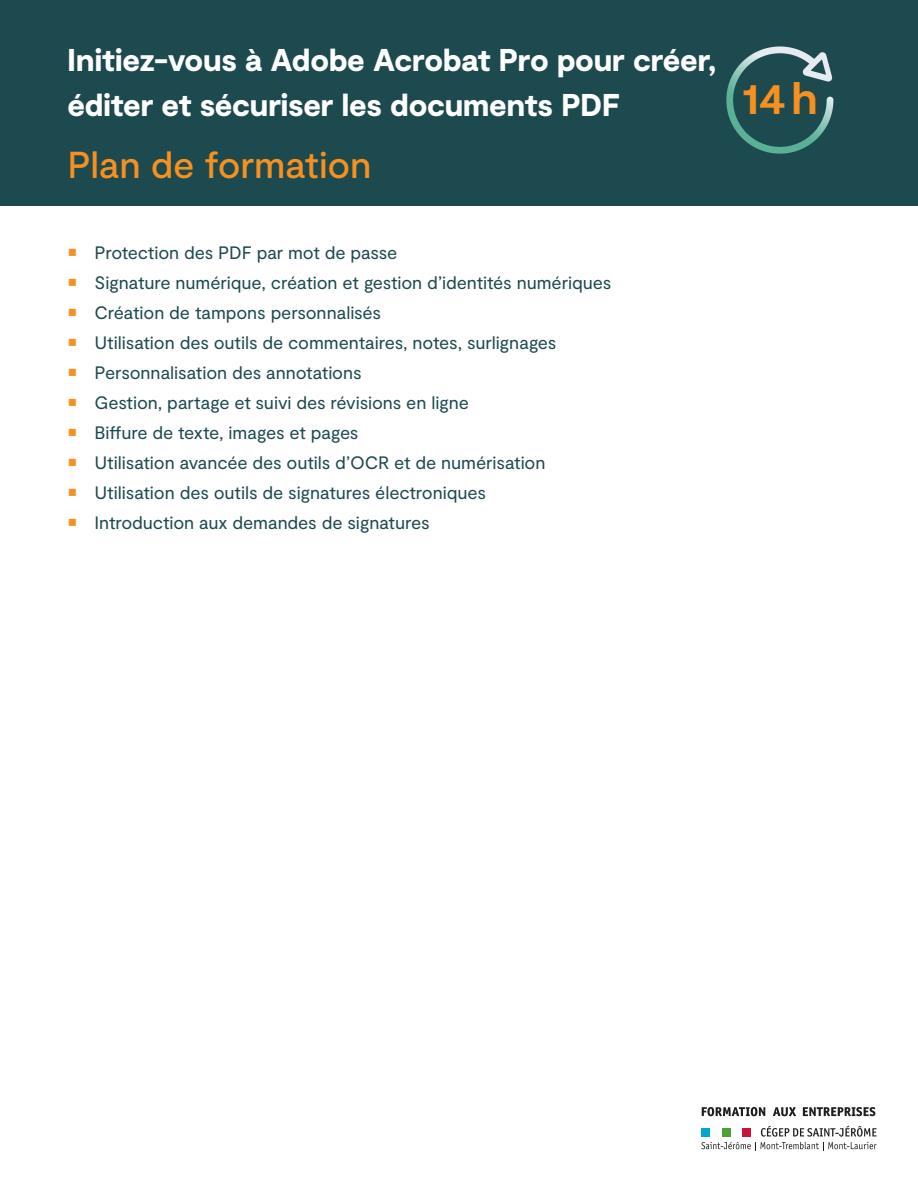
<style>
.page{position:relative;width:918px;height:1188px;background:#fff}
.page>*{position:absolute;margin:0;border:0;box-sizing:border-box;transform-origin:0 0}
.t1{font:700 45px "Moderat";color:#f7901e}
.t2{font:500 37.5px "Moderat";letter-spacing:-.005em;color:#f7901e}
.t3{font:900 31.5px/45px "Moderat";letter-spacing:-.005em;color:#fff}
.t4{font:18px/30px "Moderat";letter-spacing:-.005em;color:#1c4a4f}
</style>
<div class="page">
<div style="left:0;top:0;width:918px;height:206px;background:#1c4a4f"></div>
<svg style="left:726px;top:46px;width:53px;height:82px"></svg>
<svg style="left:702px;top:1107px;width:63px;height:9px"></svg>
<svg style="left:773px;top:1107px;width:23px;height:9px"></svg>
<svg style="left:803px;top:1107px;width:72px;height:9px"></svg>
<svg style="left:701px;top:1126px;width:176px;height:25px"></svg>
<div style="left:743px;top:1128px;width:8px;height:8px;background:#cb123b"></div>
<div style="left:722px;top:1128px;width:8px;height:8px;background:#4ca134"></div>
<div style="left:701px;top:1128px;width:8px;height:8px;background:#02a6cf"></div>
<h3 class="t3" style="left:68px;top:39px;width:650px">Initiez-vous à Adobe Acrobat Pro pour créer, éditer et sécuriser les documents PDF</h3>
<h2 class="t2" style="left:68px;top:144px;width:306px">Plan de formation</h2>
<p class="t4" style="left:95px;top:238px;width:518px">Protection des PDF par mot de passe<br>Signature numérique, création et gestion d’identités numériques Création de tampons personnalisés<br>Utilisation des outils de commentaires, notes, surlignages Personnalisation des annotations<br>Gestion, partage et suivi des révisions en ligne<br>Biffure de texte, images et pages<br>Utilisation avancée des outils d’OCR et de numérisation Utilisation des outils de signatures électroniques<br>Introduction aux demandes de signatures</p>
<h1 class="t1" style="left:742px;top:72px;width:78px">14h</h1>
</div>
